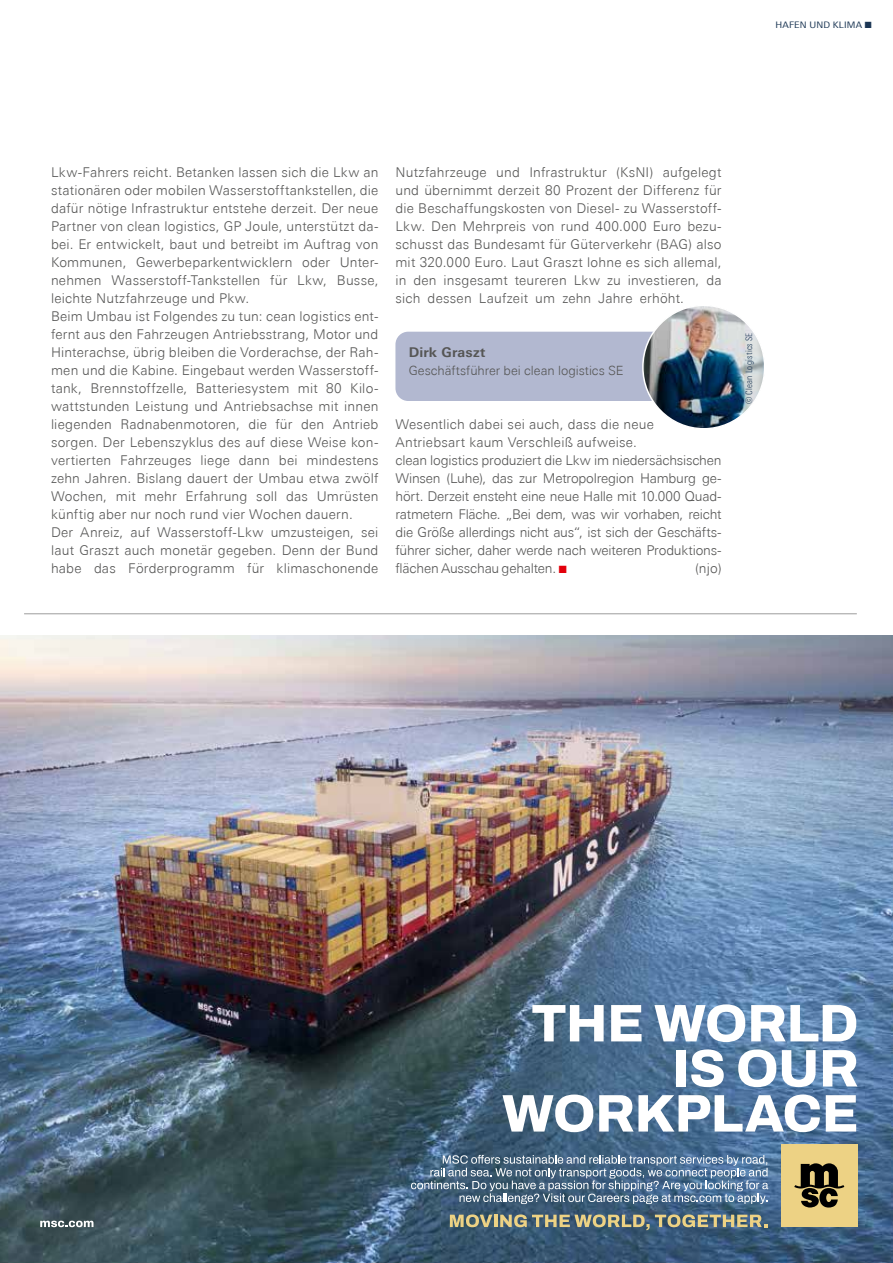
<style>
.page{position:relative;width:893px;height:1263px;background:#fff}
.page>*{position:absolute;margin:0;border:0;box-sizing:border-box;transform-origin:0 0}
.t1{font:300 13.5px/18px "Univers Next Pro";letter-spacing:.015em;color:#565655}
.t2{font:300 13.5px/18px "Univers Next Pro";letter-spacing:-.015em;color:#565655}
.t3{font:700 13.5px "Univers Next Pro";letter-spacing:.01em;color:#565655}
.t4{font:300 12.75px "Univers Next Pro";color:#565655}
.t5{font:300 condensed 9px "Univers Next Pro";letter-spacing:.03em;color:#1a3553}
.t6{font:9px "Univers Next Pro";letter-spacing:.02em;color:#1a3553}
.s1{color:#e3000b}
</style>
<div class="page">
<hr style="left:24px;top:613px;width:833px;height:1px;background:#9c9c9d">
<div style="left:395px;top:332px;width:330px;height:69px;background:#b2b8d0;border-radius:13px"></div>
<img style="left:643px;top:308px;width:119px;height:118px">
<div style="left:642px;top:305px;width:123px;height:124px;border:2px solid #fff;border-radius:50%"></div>
<img style="left:0;top:636px;width:893px;height:627px">
<div style="left:781px;top:1144px;width:76px;height:83px;background:#edd284"></div>
<svg style="left:794px;top:1163px;width:50px;height:44px"></svg>
<svg style="left:450px;top:1214px;width:317px;height:16px;background:#7f877a"></svg>
<svg style="left:532px;top:1005px;width:72px;height:36px"></svg>
<svg style="left:611px;top:1005px;width:30px;height:36px"></svg>
<svg style="left:654px;top:1004px;width:91px;height:38px"></svg>
<svg style="left:751px;top:1005px;width:105px;height:36px"></svg>
<div style="left:676px;top:1050px;width:9px;height:36px;background:#fff"></div>
<svg style="left:691px;top:1049px;width:33px;height:38px"></svg>
<svg style="left:738px;top:1049px;width:38px;height:38px"></svg>
<svg style="left:782px;top:1050px;width:34px;height:37px"></svg>
<svg style="left:823px;top:1050px;width:34px;height:36px"></svg>
<svg style="left:502px;top:1094px;width:91px;height:38px"></svg>
<svg style="left:599px;top:1094px;width:221px;height:38px"></svg>
<svg style="left:826px;top:1095px;width:30px;height:36px"></svg>
<svg style="left:40px;top:1221px;width:53px;height:6px"></svg>
<svg style="left:411px;top:1155px;width:357px;height:49px;background:#647f99"></svg>
<p class="t6" style="left:775px;top:20px;width:98px">HAFEN UND KLIMA ■</p>
<p class="t1" style="left:51px;top:163px;width:329px">Lkw-Fahrers reicht. Betanken lassen sich die Lkw an stationären oder mobilen Wasserstofftankstellen, die dafür nötige Infrastruktur entstehe derzeit. Der neue Partner von clean logistics, GP Joule, unterstützt da&shy;bei. Er entwickelt, baut und betreibt im Auftrag von Kommunen, Gewerbeparkentwicklern oder Unter&shy;nehmen Wasserstoff-Tankstellen für Lkw, Busse, leichte Nutzfahrzeuge und Pkw.<br>Beim Umbau ist Folgendes zu tun: cean logistics ent&shy;fernt aus den Fahrzeugen Antriebsstrang, Motor und Hinterachse, übrig bleiben die Vorderachse, der Rah&shy;men und die Kabine. Eingebaut werden Wasserstoff&shy;tank, Brennstoffzelle, Batteriesystem mit 80 Kilo&shy;wattstunden Leistung und Antriebsachse mit innen liegenden Radnabenmotoren, die für den Antrieb sorgen. Der Lebenszyklus des auf diese Weise kon&shy;vertierten Fahrzeuges liege dann bei mindestens zehn Jahren. Bislang dauert der Umbau etwa zwölf Wochen, mit mehr Erfahrung soll das Umrüsten künftig aber nur noch rund vier Wochen dauern.<br>Der Anreiz, auf Wasserstoff-Lkw umzusteigen, sei laut Graszt auch monetär gegeben. Denn der Bund habe das Förderprogramm für klimaschonende</p>
<p class="t1" style="left:395px;top:163px;width:328px;text-align:justify">Nutzfahrzeuge und Infrastruktur (KsNI) aufgelegt und übernimmt derzeit 80 Prozent der Differenz für die Beschaffungskosten von Diesel- zu Wasserstoff-Lkw. Den Mehrpreis von rund 400.000 Euro bezu&shy;schusst das Bundesamt für Güterverkehr (BAG) also mit 320.000 Euro. Laut Graszt lohne es sich allemal, in den insgesamt teureren Lkw zu investieren, da sich dessen Laufzeit um zehn Jahre erhöht.</p>
<p class="t3" style="left:409px;top:344px;width:78px">Dirk Graszt</p>
<p class="t4" style="left:409px;top:363px;width:216px">Geschäftsführer bei clean logistics SE</p>
<p class="t2" style="left:395px;top:415px;width:328px">Wesentlich dabei sei auch, dass die neue Antriebsart kaum Verschleiß aufweise.<br>clean logistics produziert die Lkw im niedersächsischen Winsen (Luhe), das zur Metropolregion Hamburg ge&shy;hört. Derzeit ensteht eine neue Halle mit 10.000 Quad&shy;ratmetern Fläche. „Bei dem, was wir vorhaben, reicht die Größe allerdings nicht aus“, ist sich der Geschäfts&shy;führer sicher, daher werde nach weiteren Produktions&shy;flächen Ausschau gehalten. <span class="s1">■</span></p>
<p class="t1" style="left:695px;top:559px;width:28px">(njo)</p>
<p class="t5" style="left:744px;top:404px;width:73px;rotate:-90deg">© Clean Logistics SE</p>
</div>
